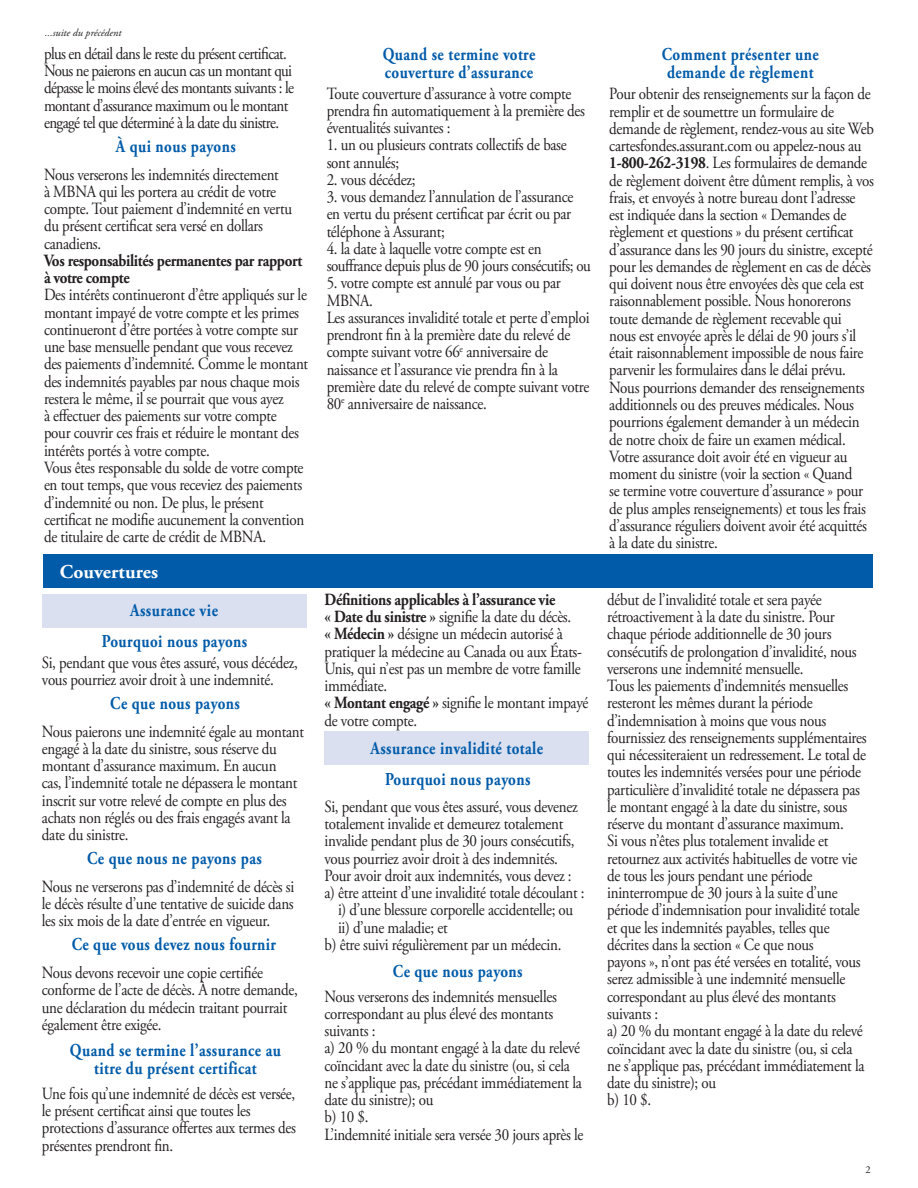
<style>
.page{position:relative;width:918px;height:1188px;background:#fff}
.page>*{position:absolute;margin:0;border:0;box-sizing:border-box;transform-origin:0 0}
.t1{font:700 19.5px "Adobe Garamond Pro";letter-spacing:.005em;color:#fff}
.t2{font:700 18.15px/18px "Adobe Garamond Pro";letter-spacing:.03em;color:#015ba9;text-align:center;scale:.83 1}
.t3{font:17.1px/17.2px "Adobe Garamond Pro";letter-spacing:-.02em;color:#231f20;scale:.88 1}
.t4{font:17.1px/17.2px "Adobe Garamond Pro";letter-spacing:-.04em;color:#231f20;scale:.88 1}
.t5{font:700 17.1px/17.2px "Adobe Garamond Pro";letter-spacing:-.02em;color:#231f20;scale:.88 1}
.t6{font:italic 10.5px "Adobe Garamond Pro";color:#231f20}
.t7{font:10.5px "Adobe Garamond Pro";color:#231f20}
.s1{font-weight:700}
</style>
<div class="page">
<div style="left:325px;top:732px;width:264px;height:33px;background:#dae0f0"></div>
<div style="left:42px;top:594px;width:264px;height:33px;background:#dae0f0"></div>
<div style="left:43px;top:555px;width:830px;height:33px;background:#015ba9"></div>
<p class="t6" style="left:45px;top:26px;width:78px">...suite du précédent</p>
<p class="t4" style="left:44px;top:45px;width:286px">plus en détail dans le reste du présent certifcat.<br>Nous ne paierons en aucun cas un montant qui dépasse le moins élevé des montants suivants : le montant d’assurance maximum ou le montant engagé tel que déterminé à la date du sinistre.</p>
<p class="t2" style="left:116px;top:138px;width:146px">À qui nous payons</p>
<p class="t3" style="left:44px;top:166px;width:283px">Nous verserons les indemnités directement<br>à MBNA qui les portera au crédit de votre compte. Tout paiement d’indemnité en vertu du présent certifcat sera versé en dollars canadiens.</p>
<p class="t5" style="left:44px;top:252px;width:295px">Vos responsabilités permanentes par rapport à votre compte</p>
<p class="t3" style="left:44px;top:287px;width:302px">Des intérêts continueront d’être appliqués sur le montant impayé de votre compte et les primes continueront d’être portées à votre compte sur une base mensuelle pendant que vous recevez des paiements d’indemnité. Comme le montant des indemnités payables par nous chaque mois restera le même, il se pourrait que vous ayez<br>à efectuer des paiements sur votre compte<br>pour couvrir ces frais et réduire le montant des intérêts portés à votre compte.<br>Vous êtes responsable du solde de votre compte en tout temps, que vous receviez des paiements d’indemnité ou non. De plus, le présent certifcat ne modife aucunement la convention de titulaire de carte de crédit de MBNA.</p>
<p class="t1" style="left:60px;top:561px;width:100px">Couvertures</p>
<p class="t2" style="left:102px;top:595px;width:177px;line-height:31.3px">Assurance vie<br>Pourquoi nous payons</p>
<p class="t3" style="left:42px;top:654px;width:293px">Si, pendant que vous êtes assuré, vous décédez, vous pourriez avoir droit à une indemnité.</p>
<p class="t2" style="left:110px;top:694px;width:158px">Ce que nous payons</p>
<p class="t3" style="left:42px;top:723px;width:299px">Nous paierons une indemnité égale au montant engagé à la date du sinistre, sous réserve du montant d’assurance maximum. En aucun<br>cas, l’indemnité totale ne dépassera le montant inscrit sur votre relevé de compte en plus des achats non réglés ou des frais engagés avant la date du sinistre.</p>
<p class="t2" style="left:87px;top:849px;width:212px">Ce que nous ne payons pas</p>
<p class="t3" style="left:42px;top:878px;width:288px;text-align:justify">Nous ne verserons pas d’indemnité de décès si le décès résulte d’une tentative de suicide dans les six mois de la date d’entrée en vigueur.</p>
<p class="t2" style="left:72px;top:936px;width:248px">Ce que vous devez nous fournir</p>
<p class="t3" style="left:42px;top:965px;width:292px">Nous devons recevoir une copie certifée conforme de l’acte de décès. À notre demande, une déclaration du médecin traitant pourrait également être exigée.</p>
<p class="t2" style="left:70px;top:1041px;width:256px">Quand se termine l’assurance au titre du présent certificat</p>
<p class="t3" style="left:42px;top:1085px;width:290px">Une fois qu’une indemnité de décès est versée, le présent certifcat ainsi que toutes les protections d’assurance ofertes aux termes des présentes prendront fn.</p>
<p class="t2" style="left:383px;top:45px;width:185px;text-align:left">Quand se termine votre couverture d’assurance</p>
<p class="t3" style="left:327px;top:85px;width:295px">Toute couverture d’assurance à votre compte prendra fn automatiquement à la première des éventualités suivantes :</p>
<p class="t3" style="left:327px;top:137px;width:274px">1. un ou plusieurs contrats collectifs de base sont annulés;</p>
<p class="t3" style="left:327px;top:171px;width:103px">2. vous décédez;</p>
<p class="t3" style="left:327px;top:189px;width:282px">3. vous demandez l’annulation de l’assurance en vertu du présent certifcat par écrit ou par téléphone à Assurant;</p>
<p class="t3" style="left:327px;top:240px;width:302px">4. la date à laquelle votre compte est en soufrance depuis plus de 90 jours consécutifs; ou</p>
<p class="t3" style="left:327px;top:275px;width:300px">5. votre compte est annulé par vous ou par MBNA.<br>Les assurances invalidité totale et perte d’emploi prendront fn à la première date du relevé de compte suivant votre 66<sup>e</sup> anniversaire de naissance et l’assurance vie prendra fn à la première date du relevé de compte suivant votre 80<sup>e</sup> anniversaire de naissance.</p>
<p class="t3" style="left:325px;top:591px;width:301px"><span class="s1">Défnitions applicables à l’assurance vie<br>« Date du sinistre »</span> signife la date du décès.<br><span class="s1">« Médecin »</span> désigne un médecin autorisé à pratiquer la médecine au Canada ou aux États-Unis, qui n’est pas un membre de votre famille immédiate.<br><span class="s1">« Montant engagé »</span> signife le montant impayé de votre compte.</p>
<p class="t2" style="left:371px;top:733px;width:210px;line-height:31.3px">Assurance invalidité totale<br>Pourquoi nous payons</p>
<p class="t3" style="left:325px;top:798px;width:289px">Si, pendant que vous êtes assuré, vous devenez</p>
<p class="t3" style="left:325px;top:816px;width:273px">totalement invalide et demeurez totalement</p>
<p class="t3" style="left:325px;top:833px;width:286px">invalide pendant plus de 30 jours consécutifs,</p>
<p class="t3" style="left:325px;top:850px;width:267px">vous pourriez avoir droit à des indemnités.</p>
<p class="t3" style="left:325px;top:867px;width:282px">Pour avoir droit aux indemnités, vous devez :</p>
<p class="t3" style="left:325px;top:885px;width:297px">a) être atteint d’une invalidité totale découlant :</p>
<p class="t3" style="left:338px;top:902px;width:269px">i) d’une blessure corporelle accidentelle; ou</p>
<p class="t3" style="left:338px;top:919px;width:126px">ii) d’une maladie; et</p>
<p class="t3" style="left:325px;top:936px;width:271px">b) être suivi régulièrement par un médecin.</p>
<p class="t2" style="left:393px;top:963px;width:158px">Ce que nous payons</p>
<p class="t3" style="left:325px;top:988px;width:296px">Nous verserons des indemnités mensuelles correspondant au plus élevé des montants suivants :<br>a) 20 % du montant engagé à la date du relevé coïncidant avec la date du sinistre (ou, si cela ne s’applique pas, précédant immédiatement la date du sinistre); ou<br>b) 10 $.<br>L’indemnité initiale sera versée 30 jours après le</p>
<p class="t2" style="left:662px;top:45px;width:191px;text-align:left">Comment présenter une demande de règlement</p>
<p class="t3" style="left:609px;top:86px;width:302px">Pour obtenir des renseignements sur la façon de remplir et de soumettre un formulaire de demande de règlement, rendez-vous au site Web cartesfondes.assurant.com ou appelez-nous au <span class="s1">1-800-262-3198</span>. Les formulaires de demande de règlement doivent être dûment remplis, à vos frais, et envoyés à notre bureau dont l’adresse est indiquée dans la section « Demandes de règlement et questions » du présent certifcat d’assurance dans les 90 jours du sinistre, excepté pour les demandes de règlement en cas de décès qui doivent nous être envoyées dès que cela est raisonnablement possible. Nous honorerons toute demande de règlement recevable qui<br>nous est envoyée après le délai de 90 jours s’il était raisonnablement impossible de nous faire parvenir les formulaires dans le délai prévu.<br>Nous pourrions demander des renseignements additionnels ou des preuves médicales. Nous pourrions également demander à un médecin de notre choix de faire un examen médical.<br>Votre assurance doit avoir été en vigueur au moment du sinistre (voir la section « Quand<br>se termine votre couverture d’assurance » pour de plus amples renseignements) et tous les frais d’assurance réguliers doivent avoir été acquittés à la date du sinistre.</p>
<p class="t3" style="left:607px;top:591px;width:296px">début de l’invalidité totale et sera payée rétroactivement à la date du sinistre. Pour chaque période additionnelle de 30 jours consécutifs de prolongation d’invalidité, nous verserons une indemnité mensuelle.<br>Tous les paiements d’indemnités mensuelles resteront les mêmes durant la période d’indemnisation à moins que vous nous fournissiez des renseignements supplémentaires qui nécessiteraient un redressement. Le total de toutes les indemnités versées pour une période particulière d’invalidité totale ne dépassera pas le montant engagé à la date du sinistre, sous réserve du montant d’assurance maximum.<br>Si vous n’êtes plus totalement invalide et retournez aux activités habituelles de votre vie de tous les jours pendant une période ininterrompue de 30 jours à la suite d’une période d’indemnisation pour invalidité totale et que les indemnités payables, telles que décrites dans la section « Ce que nous<br>payons », n’ont pas été versées en totalité, vous serez admissible à une indemnité mensuelle correspondant au plus élevé des montants suivants :<br>a) 20 % du montant engagé à la date du relevé coïncidant avec la date du sinistre (ou, si cela ne s’applique pas, précédant immédiatement la date du sinistre); ou<br>b) 10 $.</p>
<p class="t7" style="left:866px;top:1163px;width:7px">2</p>
</div>
